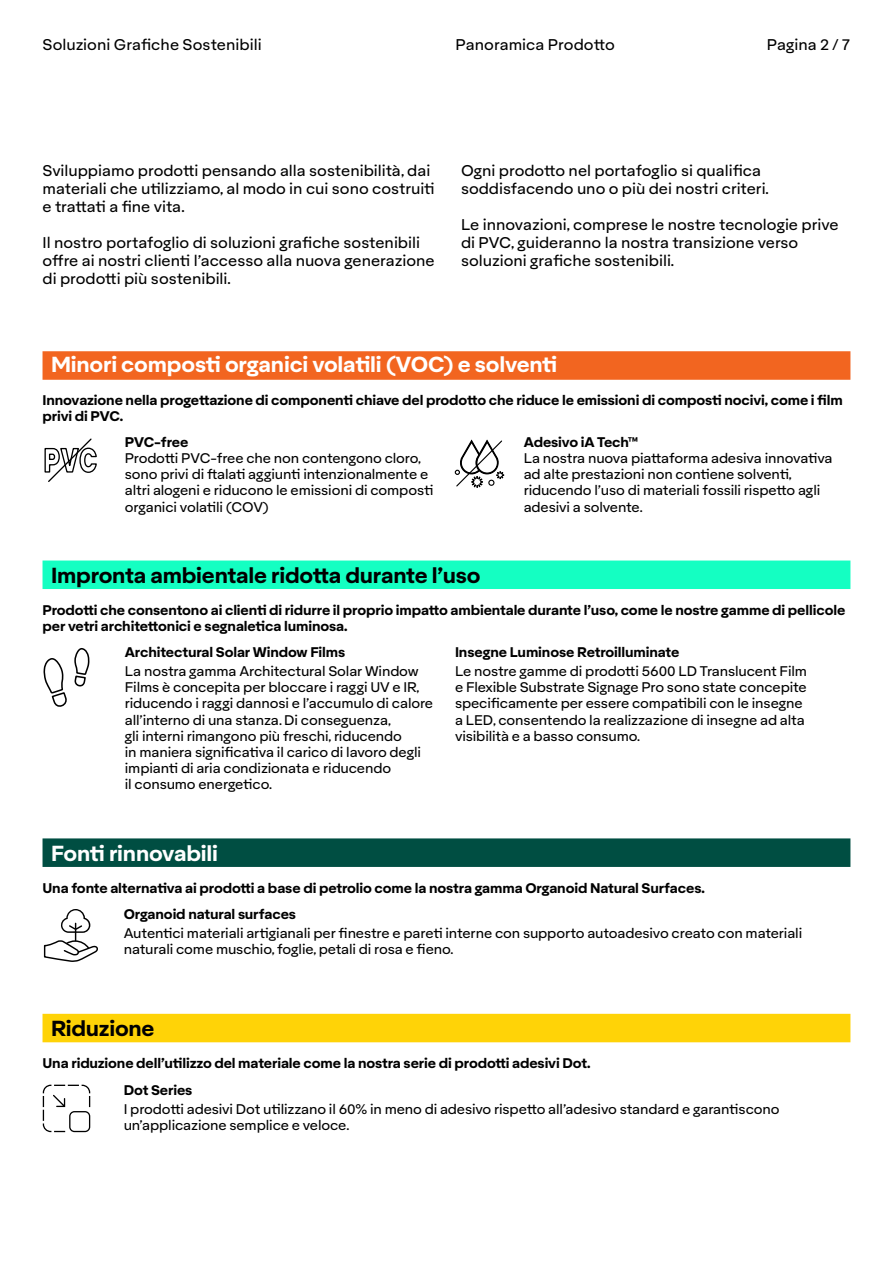
<style>
.page{position:relative;width:893px;height:1263px;background:#fff}
.page>*{position:absolute;margin:0;border:0;box-sizing:border-box;transform-origin:0 0}
.t1{font:700 21px "Aktifo A";letter-spacing:-.01em;color:#fff}
.t2{font:700 21px "Aktifo A";letter-spacing:-.01em;color:#000}
.t3{font:15px/18px "Aktifo A";color:#000}
.t4{font:13.5px/16.2px "Aktifo A";letter-spacing:-.01em;color:#000}
.t5{font:700 13.5px/16.2px "Aktifo A";letter-spacing:-.01em;color:#000}
</style>
<div class="page">
<svg style="left:44px;top:438px;width:53px;height:44px"></svg>
<div style="left:43px;top:351px;width:807px;height:29px;background:#f26520"></div>
<div style="left:43px;top:560px;width:807px;height:29px;background:#14ffc2"></div>
<div style="left:43px;top:838px;width:807px;height:29px;background:#004e42"></div>
<div style="left:43px;top:1014px;width:807px;height:28px;background:#ffd307"></div>
<svg style="left:43px;top:1085px;width:47px;height:47px"></svg>
<svg style="left:43px;top:648px;width:47px;height:59px"></svg>
<svg style="left:43px;top:909px;width:55px;height:53px"></svg>
<svg style="left:455px;top:439px;width:49px;height:49px"></svg>
<p class="t3" style="left:43px;top:36px;width:221px">Soluzioni Grafiche Sostenibili</p>
<p class="t3" style="left:455px;top:36px;width:161px">Panoramica Prodotto</p>
<p class="t3" style="left:767px;top:36px;width:85px">Pagina 2 / 7</p>
<p class="t3" style="left:43px;top:162px;width:394px">Sviluppiamo prodotti pensando alla sostenibilità, dai materiali che utilizziamo, al modo in cui sono costruiti e trattati a fine vita.</p>
<p class="t3" style="left:43px;top:234px;width:394px">Il nostro portafoglio di soluzioni grafiche sostenibili offre ai nostri clienti l’accesso alla nuova generazione di prodotti più sostenibili.</p>
<p class="t3" style="left:461px;top:162px;width:309px">Ogni prodotto nel portafoglio si qualifica soddisfacendo uno o più dei nostri criteri.</p>
<p class="t3" style="left:461px;top:216px;width:379px">Le innovazioni, comprese le nostre tecnologie prive di PVC, guideranno la nostra transizione verso soluzioni grafiche sostenibili.</p>
<h1 class="t1" style="left:51px;top:350px;width:508px">Minori composti organici volatili (VOC) e solventi</h1>
<p class="t5" style="left:43px;top:391px;width:802px">Innovazione nella progettazione di componenti chiave del prodotto che riduce le emissioni di composti nocivi, come i film privi di PVC.</p>
<p class="t5" style="left:125px;top:433px;width:65px">PVC-free</p>
<p class="t4" style="left:125px;top:450px;width:310px">Prodotti PVC-free che non contengono cloro, sono privi di ftalati aggiunti intenzionalmente e altri alogeni e riducono le emissioni di composti organici volatili (COV)</p>
<p class="t5" style="left:524px;top:433px;width:116px">Adesivo iA Tech™</p>
<p class="t4" style="left:524px;top:450px;width:310px">La nostra nuova piattaforma adesiva innovativa ad alte prestazioni non contiene solventi, riducendo l’uso di materiali fossili rispetto agli adesivi a solvente.</p>
<h1 class="t2" style="left:51px;top:561px;width:431px">Impronta ambientale ridotta durante l’uso</h1>
<p class="t5" style="left:43px;top:602px;width:804px">Prodotti che consentono ai clienti di ridurre il proprio impatto ambientale durante l’uso, come le nostre gamme di pellicole per vetri architettonici e segnaletica luminosa.</p>
<p class="t5" style="left:125px;top:644px;width:222px">Architectural Solar Window Films</p>
<p class="t4" style="left:125px;top:663px;width:310px">La nostra gamma Architectural Solar Window Films è concepita per bloccare i raggi UV e IR, riducendo i raggi dannosi e l’accumulo di calore all’interno di una stanza. Di conseguenza,<br>gli interni rimangono più freschi, riducendo<br>in maniera significativa il carico di lavoro degli impianti di aria condizionata e riducendo<br>il consumo energetico.</p>
<p class="t5" style="left:455px;top:644px;width:226px">Insegne Luminose Retroilluminate</p>
<p class="t4" style="left:455px;top:663px;width:354px">Le nostre gamme di prodotti 5600 LD Translucent Film e Flexible Substrate Signage Pro sono state concepite specificamente per essere compatibili con le insegne a LED, consentendo la realizzazione di insegne ad alta visibilità e a basso consumo.</p>
<h1 class="t1" style="left:51px;top:839px;width:169px">Fonti rinnovabili</h1>
<p class="t5" style="left:43px;top:880px;width:664px">Una fonte alternativa ai prodotti a base di petrolio come la nostra gamma Organoid Natural Surfaces.</p>
<p class="t5" style="left:124px;top:906px;width:174px">Organoid natural surfaces</p>
<p class="t4" style="left:124px;top:925px;width:680px">Autentici materiali artigianali per finestre e pareti interne con supporto autoadesivo creato con materiali naturali come muschio, foglie, petali di rosa e fieno.</p>
<h1 class="t2" style="left:51px;top:1014px;width:105px">Riduzione</h1>
<p class="t5" style="left:43px;top:1055px;width:549px">Una riduzione dell’utilizzo del materiale come la nostra serie di prodotti adesivi Dot.</p>
<p class="t5" style="left:124px;top:1081px;width:70px">Dot Series</p>
<p class="t4" style="left:124px;top:1100px;width:657px">I prodotti adesivi Dot utilizzano il 60% in meno di adesivo rispetto all’adesivo standard e garantiscono un’applicazione semplice e veloce.</p>
</div>
